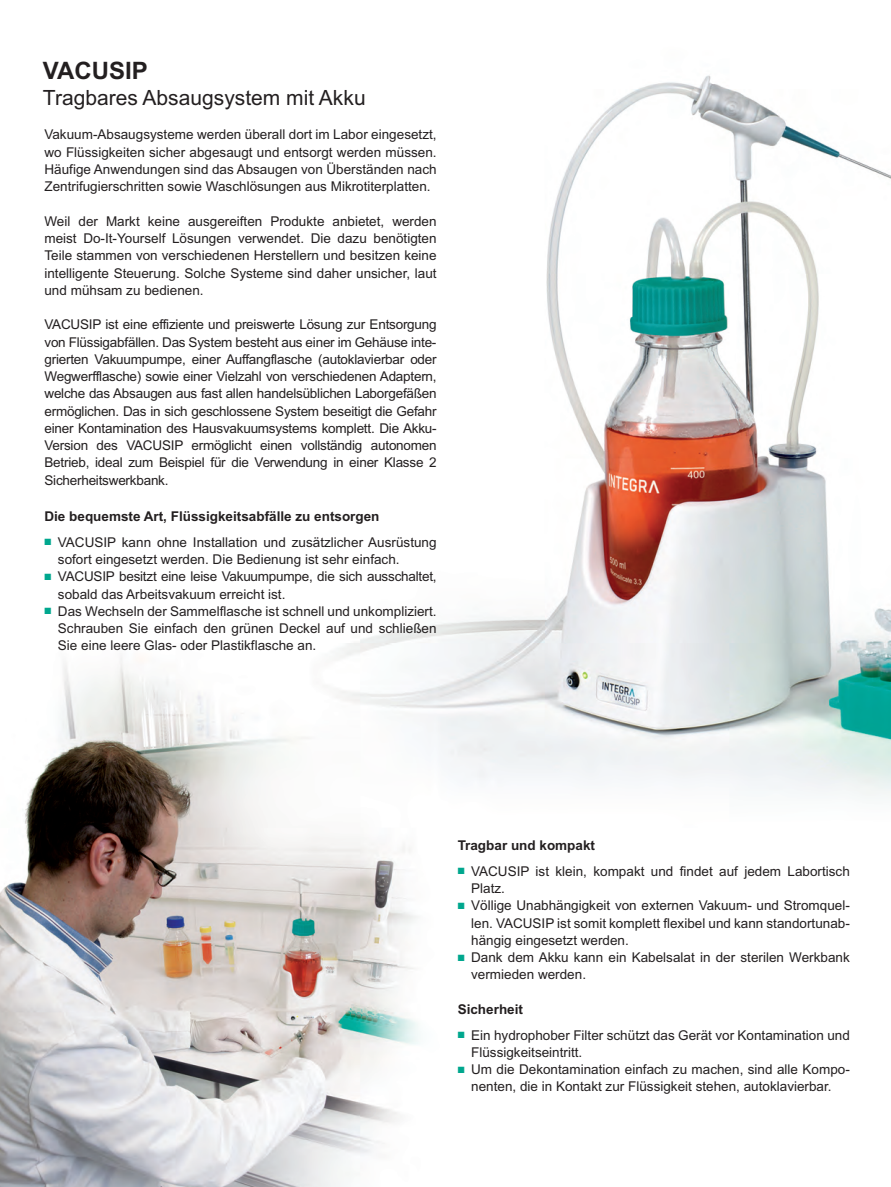
<style>
.page{position:relative;width:891px;height:1187px;background:#fff}
.page>*{position:absolute;margin:0;border:0;box-sizing:border-box;transform-origin:0 0}
.t1{font:700 24px "Arial";color:#231f20}
.t2{font:21px "Arial";color:#231f20}
.t3{font:13.5px/17.2px "Arial";color:#231f20}
.t4{font:700 13.5px "Arial";color:#231f20}
.s1{color:#00a78e}
</style>
<div class="page">
<img style="left:0;top:75px;width:890px;height:1111px">
<h1 class="t1" style="left:43px;top:57px;width:106px">VACUSIP</h1>
<h2 class="t2" style="left:43px;top:85px;width:324px">Tragbares Absaugsystem mit Akku</h2>
<p class="t3" style="left:44px;top:126px;width:393px;text-align:justify">Vakuum-Absaugsysteme werden überall dort im Labor eingesetzt, wo Flüssigkeiten sicher abgesaugt und entsorgt werden müssen.<br>Häufige Anwendungen sind das Absaugen von Überständen nach Zentrifugierschritten sowie Waschlösungen aus Mikrotiterplatten.</p>
<p class="t3" style="left:44px;top:212px;width:393px;text-align:justify">Weil der Markt keine ausgereiften Produkte anbietet, werden meist Do-It-Yourself Lösungen verwendet. Die dazu benötigten Teile stammen von verschiedenen Herstellern und besitzen keine intelligente Steuerung. Solche Systeme sind daher unsicher, laut und mühsam zu bedienen.</p>
<p class="t3" style="left:44px;top:316px;width:393px;text-align:justify">VACUSIP ist eine effiziente und preiswerte Lösung zur Entsorgung von Flüssigabfällen. Das System besteht aus einer im Gehäuse inte&shy;grierten Vakuumpumpe, einer Auffangflasche (autoklavierbar oder Wegwerfflasche) sowie einer Vielzahl von verschiedenen Adaptern, welche das Absaugen aus fast allen handelsüblichen Laborgefäßen ermöglichen. Das in sich geschlossene System beseitigt die Gefahr einer Kontamination des Hausvakuumsystems komplett. Die Akku-Version des VACUSIP ermöglicht einen vollständig autonomen Betrieb, ideal zum Beispiel für die Verwendung in einer Klasse 2<br>Sicherheitswerkbank.</p>
<p class="t4" style="left:44px;top:508px;width:336px">Die bequemste Art, Flüssigkeitsabfälle zu entsorgen</p>
<p class="t3" style="left:58px;top:533px;width:380px;text-indent:-14px"><span class="s1">■</span> VACUSIP kann ohne Installation und zusätzlicher Ausrüstung sofort eingesetzt werden. Die Bedienung ist sehr einfach.</p>
<p class="t3" style="left:58px;top:568px;width:380px;text-indent:-14px"><span class="s1">■</span> VACUSIP besitzt eine leise Vakuumpumpe, die sich ausschaltet, sobald das Arbeitsvakuum erreicht ist.</p>
<p class="t3" style="left:58px;top:602px;width:380px;text-align:justify;text-indent:-14px"><span class="s1">■</span> Das Wechseln der Sammelflasche ist schnell und unkompliziert.<br>Schrauben Sie einfach den grünen Deckel auf und schließen Sie eine leere Glas- oder Plastikflasche an.</p>
<p class="t4" style="left:457px;top:837px;width:139px">Tragbar und kompakt</p>
<p class="t3" style="left:471px;top:862px;width:380px;text-indent:-14px"><span class="s1">■</span> VACUSIP ist klein, kompakt und findet auf jedem Labortisch<br>Platz.</p>
<p class="t3" style="left:471px;top:897px;width:380px;text-align:justify;text-indent:-14px"><span class="s1">■</span> Völlige Unabhängigkeit von externen Vakuum- und Stromquel&shy;len. VACUSIP ist somit komplett flexibel und kann standortunab&shy;hängig eingesetzt werden.</p>
<p class="t3" style="left:471px;top:948px;width:380px;text-indent:-14px"><span class="s1">■</span> Dank dem Akku kann ein Kabelsalat in der sterilen Werkbank vermieden werden.</p>
<p class="t4" style="left:457px;top:1001px;width:67px">Sicherheit</p>
<p class="t3" style="left:471px;top:1026px;width:380px;text-indent:-14px"><span class="s1">■</span> Ein hydrophober Filter schützt das Gerät vor Kontamination und<br>Flüssigkeitseintritt.</p>
<p class="t3" style="left:457px;top:1060px;width:393px;text-align:center"><span class="s1">■</span> Um die Dekontamination einfach zu machen, sind alle Kompo&shy;nenten, die in Kontakt zur Flüssigkeit stehen, autoklavierbar.</p>
</div>
